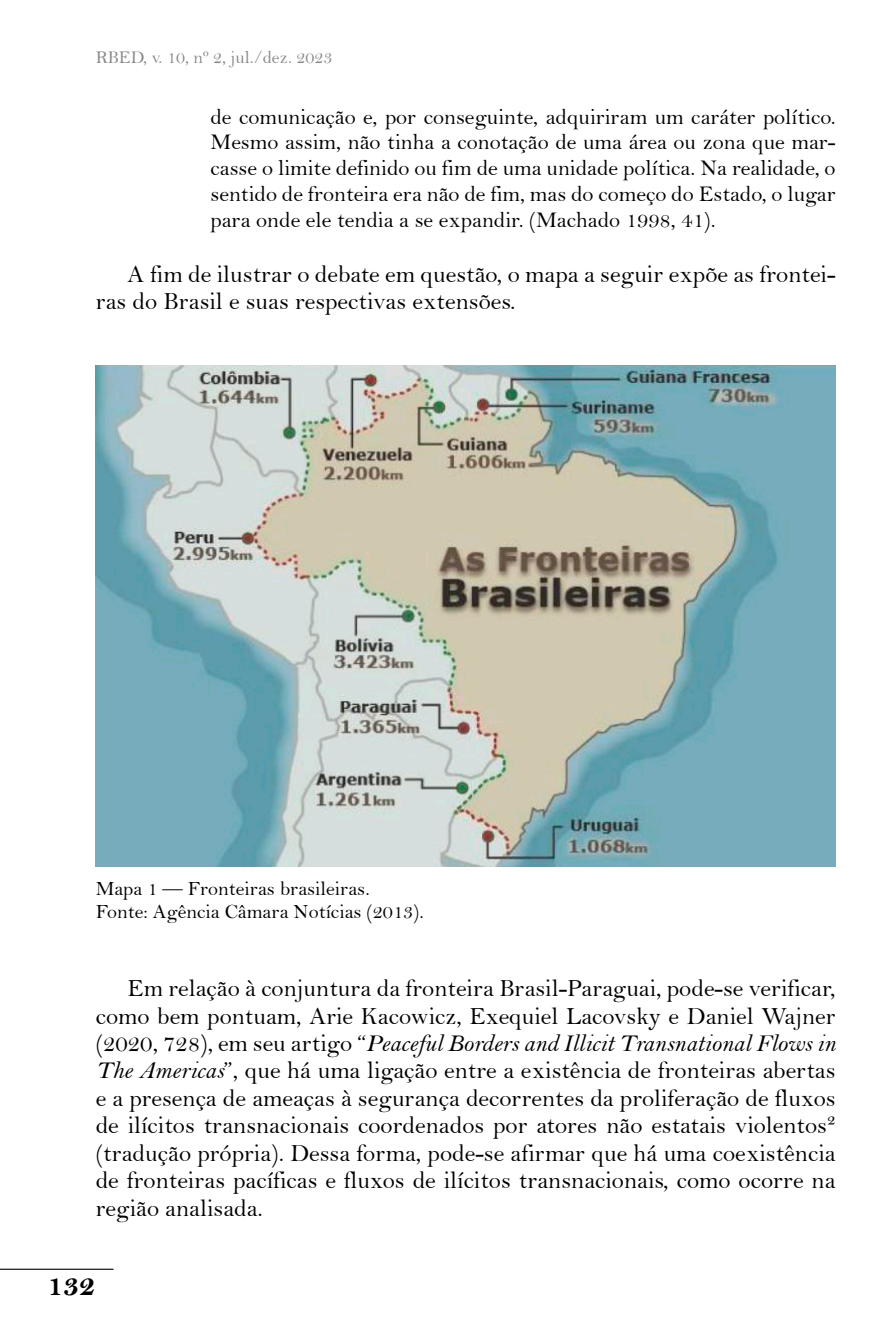
<style>
.page{position:relative;width:893px;height:1340px;background:#fff}
.page>*{position:absolute;margin:0;border:0;box-sizing:border-box;transform-origin:0 0}
.t1{font:31.5px "Bell MT Bold";color:#000}
.t2{font:24.75px/27.4px "Bell";color:#000}
.t3{font:24.75px "Bell MT Italic";color:#000}
.t4{font:22.5px/25.9px "Bell";color:#000;text-align:justify}
.t5{font:20.25px/22.5px "Bell";color:#000}
.t6{font:18px "Bell";color:#878786}
.s1{font-family:"Bell"}
.s2{font-family:"Bell MT Italic"}
</style>
<div class="page">
<hr style="left:0;top:1268px;width:114px;height:1px;background:#000">
<img style="left:96px;top:365px;width:739px;height:501px">
<p class="t6" style="left:96px;top:46px;width:238px">RBED, v. 10, nº 2, jul./dez. 2023</p>
<p class="t4" style="left:210px;top:103px;width:627px">de comunicação e, por conseguinte, adquiriram um caráter político.<br>Mesmo assim, não tinha a conotação de uma área ou zona que mar&shy;casse o limite definido ou fim de uma unidade política. Na realidade, o sentido de fronteira era não de fim, mas do começo do Estado, o lugar para onde ele tendia a se expandir. (Machado 1998, 41).</p>
<p class="t2" style="left:96px;top:260px;width:741px;text-indent:32px">A fim de ilustrar o debate em questão, o mapa a seguir expõe as frontei&shy;ras do Brasil e suas respectivas extensões.</p>
<p class="t5" style="left:96px;top:877px;width:330px">Mapa 1 — Fronteiras brasileiras.<br>Fonte: Agência Câmara Notícias (2013).</p>
<p class="t2" style="left:96px;top:974px;width:741px;text-align:right">Em relação à conjuntura da fronteira Brasil-Paraguai, pode-se verificar, como bem pontuam, Arie Kacowicz, Exequiel Lacovsky e Daniel Wajner</p>
<p class="t3" style="left:96px;top:1028px;width:741px"><span class="s1">(2020, 728), em seu artigo “</span>Peaceful Borders and Illicit Transnational Flows in</p>
<p class="t2" style="left:96px;top:1056px;width:741px;text-align:justify"><span class="s2">The Americas</span>”, que há uma ligação entre a existência de fronteiras abertas e a presença de ameaças à segurança decorrentes da proliferação de fluxos de ilícitos transnacionais coordenados por atores não estatais violentos² (tradução própria). Dessa forma, pode-se afirmar que há uma coexistência de fronteiras pacíficas e fluxos de ilícitos transnacionais, como ocorre na região analisada.</p>
<p class="t1" style="left:47px;top:1266px;width:50px">132</p>
</div>
